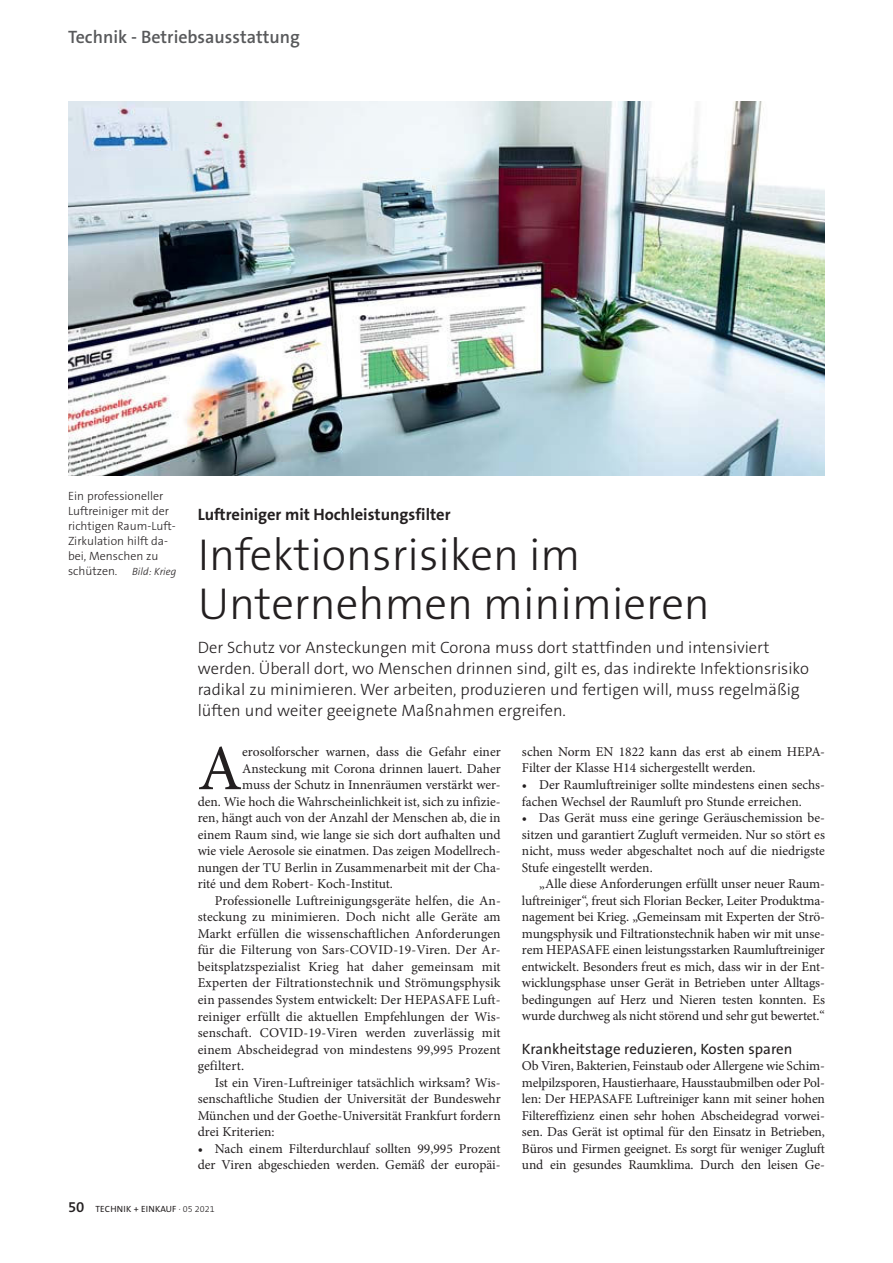
<style>
.page{position:relative;width:893px;height:1263px;background:#fff}
.page>*{position:absolute;margin:0;border:0;box-sizing:border-box;transform-origin:0 0}
.t1{font:64.35px "Minion Pro";color:#231f20}
.t2{font:300 45px/49.5px "The Sans Os F";color:#231f20}
.t3{font:600 18px "The Sans Os F";color:#58595b}
.t4{font:300 16.5px/21px "The Sans Os F";color:#231f20}
.t5{font:700 16.5px "The Sans Os F";color:#231f20}
.t6{font:15px "The Sans Os F";color:#231f20}
.t7{font:13.5px/16.5px "Minion Pro";color:#231f20}
.t8{font:300 12px/15px "The Sans Os F";color:#231f20}
.t9{font:italic 300 10.5px "The Sans Os F";color:#231f20}
.t10{font:9px "The Sans Os F";letter-spacing:.025em;color:#231f20}
.s1{font-style:normal;font-size:12px}
.s2{font-weight:600;font-size:15px}
.s3{font-weight:300}
</style>
<div class="page">
<img style="left:68px;top:101px;width:757px;height:374px">
<h3 class="t3" style="left:68px;top:29px;width:233px">Technik - Betriebsausstattung</h3>
<p class="t8" style="left:68px;top:490px;width:109px">Ein professioneller<br>Luftreiniger mit der richtigen Raum-Luft-<br>Zirkulation hilft da&shy;bei, Menschen zu</p>
<p class="t9" style="left:68px;top:568px;width:110px"><span class="s1">schützen.</span> Bild: Krieg</p>
<p class="t5" style="left:198px;top:508px;width:254px">Luftreiniger mit Hochleistungsfilter</p>
<h2 class="t2" style="left:198px;top:532px;width:514px">Infektionsrisiken im<br>Unternehmen minimieren</h2>
<p class="t4" style="left:198px;top:638px;width:613px">Der Schutz vor Ansteckungen mit Corona muss dort stattfinden und intensiviert werden. Überall dort, wo Menschen drinnen sind, gilt es, das indirekte Infektionsrisiko radikal zu minimieren. Wer arbeiten, produzieren und fertigen will, muss regelmäßig lüften und weiter geeignete Maßnahmen ergreifen.</p>
<h1 class="t1" style="left:198px;top:740px;width:46px">A</h1>
<p class="t7" style="left:242px;top:744px;width:260px">erosolforscher warnen, dass die Gefahr einer</p>
<p class="t7" style="left:522px;top:744px;width:304px">schen Norm EN 1822 kann das erst ab einem HEPA-<br>Filter der Klasse H14 sichergestellt werden.</p>
<p class="t7" style="left:522px;top:777px;width:305px">• Der Raumluftreiniger sollte mindestens einen sechs&shy;fachen Wechsel der Raumluft pro Stunde erreichen.</p>
<p class="t7" style="left:522px;top:810px;width:304px;text-align:justify">• Das Gerät muss eine geringe Geräuschemission be&shy;sitzen und garantiert Zugluft vermeiden. Nur so stört es nicht, muss weder abgeschaltet noch auf die niedrigste Stufe eingestellt werden.</p>
<p class="t7" style="left:522px;top:876px;width:304px;text-align:justify;text-indent:17px">„Alle diese Anforderungen erfüllt unser neuer Raum&shy;luftreiniger“, freut sich Florian Becker, Leiter Produktma&shy;nagement bei Krieg. „Gemeinsam mit Experten der Strö&shy;mungsphysik und Filtrationstechnik haben wir mit unse&shy;rem HEPASAFE einen leistungsstarken Raumluftreiniger entwickelt. Besonders freut es mich, dass wir in der Ent&shy;wicklungsphase unser Gerät in Betrieben unter Alltags&shy;bedingungen auf Herz und Nieren testen konnten. Es wurde durchweg als nicht störend und sehr gut bewertet.“</p>
<p class="t6" style="left:522px;top:1043px;width:272px">Krankheitstage reduzieren, Kosten sparen</p>
<p class="t7" style="left:522px;top:1058px;width:305px;text-align:justify">Ob Viren, Bakterien, Feinstaub oder Allergene wie Schim&shy;melpilzsporen, Haustierhaare, Hausstaubmilben oder Pol&shy;len: Der HEPASAFE Luftreiniger kann mit seiner hohen Filtereffizienz einen sehr hohen Abscheidegrad vorwei&shy;sen. Das Gerät ist optimal für den Einsatz in Betrieben, Büros und Firmen geeignet. Es sorgt für weniger Zugluft und ein gesundes Raumklima. Durch den leisen Ge-</p>
<p class="t7" style="left:242px;top:761px;width:260px">Ansteckung mit Corona drinnen lauert. Daher</p>
<p class="t7" style="left:242px;top:777px;width:260px">muss der Schutz in Innenräumen verstärkt wer-</p>
<p class="t7" style="left:198px;top:794px;width:304px">den. Wie hoch die Wahrscheinlichkeit ist, sich zu infizie-</p>
<p class="t7" style="left:198px;top:810px;width:304px">ren, hängt auch von der Anzahl der Menschen ab, die in</p>
<p class="t7" style="left:198px;top:827px;width:305px">einem Raum sind, wie lange sie sich dort aufhalten und</p>
<p class="t7" style="left:198px;top:844px;width:304px">wie viele Aerosole sie einatmen. Das zeigen Modellrech-</p>
<p class="t7" style="left:198px;top:860px;width:304px">nungen der TU Berlin in Zusammenarbeit mit der Cha-</p>
<p class="t7" style="left:198px;top:877px;width:197px">rité und dem Robert- Koch-Institut.</p>
<p class="t7" style="left:215px;top:893px;width:288px">Professionelle Luftreinigungsgeräte helfen, die An-</p>
<p class="t7" style="left:198px;top:910px;width:304px">steckung zu minimieren. Doch nicht alle Geräte am</p>
<p class="t7" style="left:198px;top:926px;width:304px">Markt erfüllen die wissenschaftlichen Anforderungen</p>
<p class="t7" style="left:198px;top:943px;width:304px">für die Filterung von Sars-COVID-19-Viren. Der Ar-</p>
<p class="t7" style="left:198px;top:959px;width:304px">beitsplatzspezialist Krieg hat daher gemeinsam mit</p>
<p class="t7" style="left:198px;top:976px;width:304px">Experten der Filtrationstechnik und Strömungsphysik</p>
<p class="t7" style="left:198px;top:992px;width:304px">ein passendes System entwickelt: Der HEPASAFE Luft-</p>
<p class="t7" style="left:198px;top:1009px;width:304px">reiniger erfüllt die aktuellen Empfehlungen der Wis-</p>
<p class="t7" style="left:198px;top:1025px;width:304px">senschaft. COVID-19-Viren werden zuverlässig mit</p>
<p class="t7" style="left:198px;top:1042px;width:305px">einem Abscheidegrad von mindestens 99,995 Prozent</p>
<p class="t7" style="left:198px;top:1058px;width:48px">gefiltert.</p>
<p class="t7" style="left:215px;top:1075px;width:287px">Ist ein Viren-Luftreiniger tatsächlich wirksam? Wis-</p>
<p class="t7" style="left:198px;top:1091px;width:305px">senschaftliche Studien der Universität der Bundeswehr</p>
<p class="t7" style="left:198px;top:1108px;width:305px">München und der Goethe-Universität Frankfurt fordern</p>
<p class="t7" style="left:198px;top:1124px;width:78px">drei Kriterien:</p>
<p class="t7" style="left:198px;top:1141px;width:304px">• Nach einem Filterdurchlauf sollten 99,995 Prozent der Viren abgeschieden werden. Gemäß der europäi-</p>
<p class="t10" style="left:68px;top:1205px;width:148px"><span class="s2">50</span> TECHNIK + EINKAUF <span class="s3">· 05 2021</span></p>
</div>
